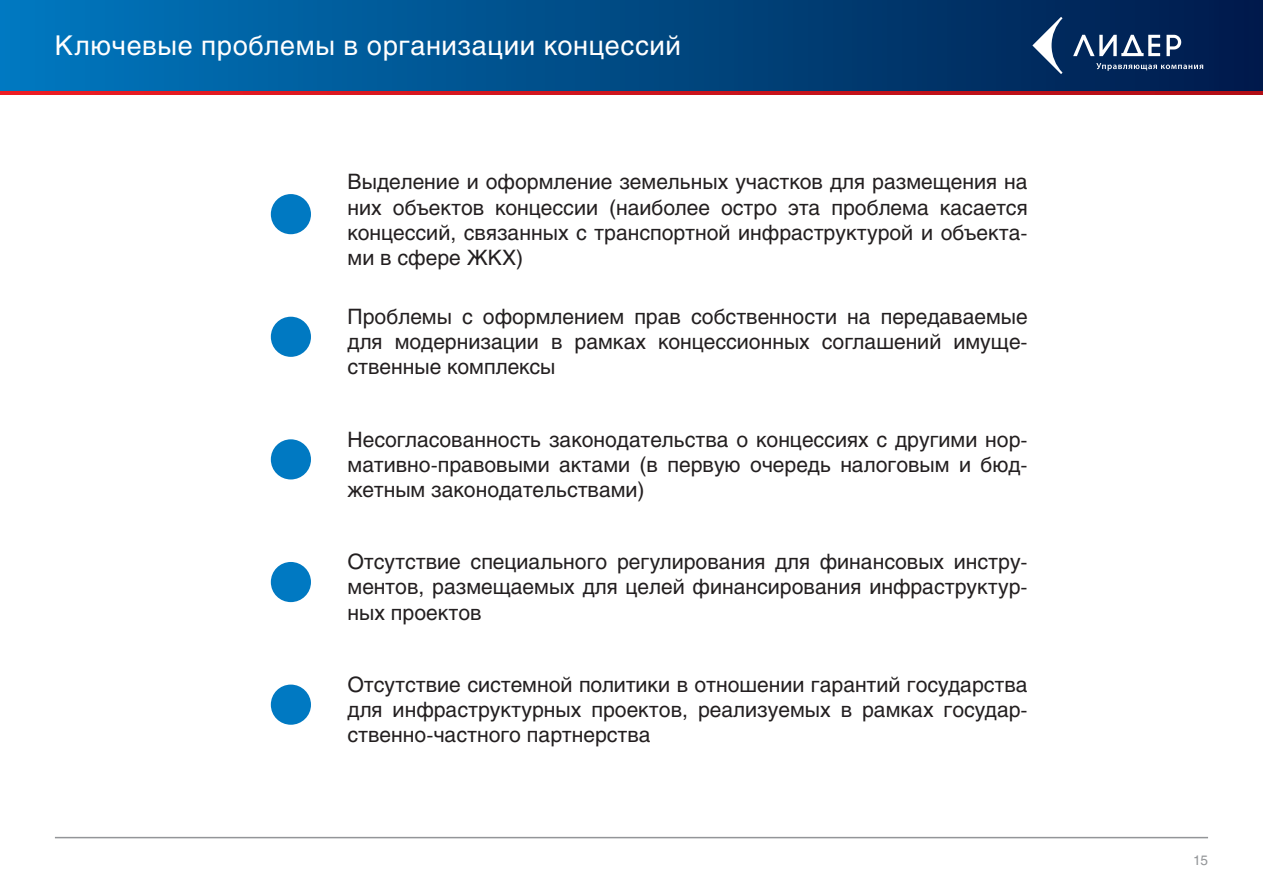
<style>
.page{position:relative;width:1263px;height:893px;background:#fff}
.page>*{position:absolute;margin:0;border:0;box-sizing:border-box;transform-origin:0 0}
.t1{font:27px "Helios C";letter-spacing:.02em;color:#fff}
.t2{font:21px/25.2px "Helios C";color:#231f20;text-align:justify}
.t3{font:13.5px "Helios C";color:#939598}
</style>
<div class="page">
<hr style="left:55px;top:837px;width:1153px;height:1px;background:#939598">
<div style="left:0;top:0;width:1263px;height:91px;background:linear-gradient(to right,#0078be,#001a4a)"></div>
<svg style="left:0;top:91px;width:1263px;height:4px;background:#ce141c"></svg>
<div style="left:271px;top:194px;width:40px;height:40px;background:#0079c2;border-radius:50%"></div>
<div style="left:271px;top:317px;width:40px;height:40px;background:#0079c2;border-radius:50%"></div>
<div style="left:271px;top:439px;width:40px;height:40px;background:#0079c2;border-radius:50%"></div>
<div style="left:271px;top:562px;width:40px;height:40px;background:#0079c2;border-radius:50%"></div>
<div style="left:271px;top:685px;width:40px;height:40px;background:#0079c2;border-radius:50%"></div>
<svg style="left:1032px;top:17px;width:171px;height:57px;background:#284772"></svg>
<p class="t1" style="left:55px;top:29px;width:628px">Ключевые проблемы в организации концессий</p>
<p class="t2" style="left:348px;top:169px;width:682px">Выделение и оформление земельных участков для размещения на них объектов концессии (наиболее остро эта проблема касается концессий, связанных с транспортной инфраструктурой и объекта&shy;ми в сфере ЖКХ)</p>
<p class="t2" style="left:348px;top:304px;width:682px">Проблемы с оформлением прав собственности на передаваемые для модернизации в рамках концессионных соглашений имуще&shy;ственные комплексы</p>
<p class="t2" style="left:348px;top:426px;width:682px">Несогласованность законодательства о концессиях с другими нор&shy;мативно-правовыми актами (в первую очередь налоговым и бюд&shy;жетным законодательствами)</p>
<p class="t2" style="left:348px;top:549px;width:682px">Отсутствие специального регулирования для финансовых инстру&shy;ментов, размещаемых для целей финансирования инфраструктур&shy;ных проектов</p>
<p class="t2" style="left:348px;top:672px;width:682px">Отсутствие системной политики в отношении гарантий государства для инфраструктурных проектов, реализуемых в рамках государ&shy;ственно-частного партнерства</p>
<p class="t3" style="left:1193px;top:852px;width:16px">15</p>
</div>
